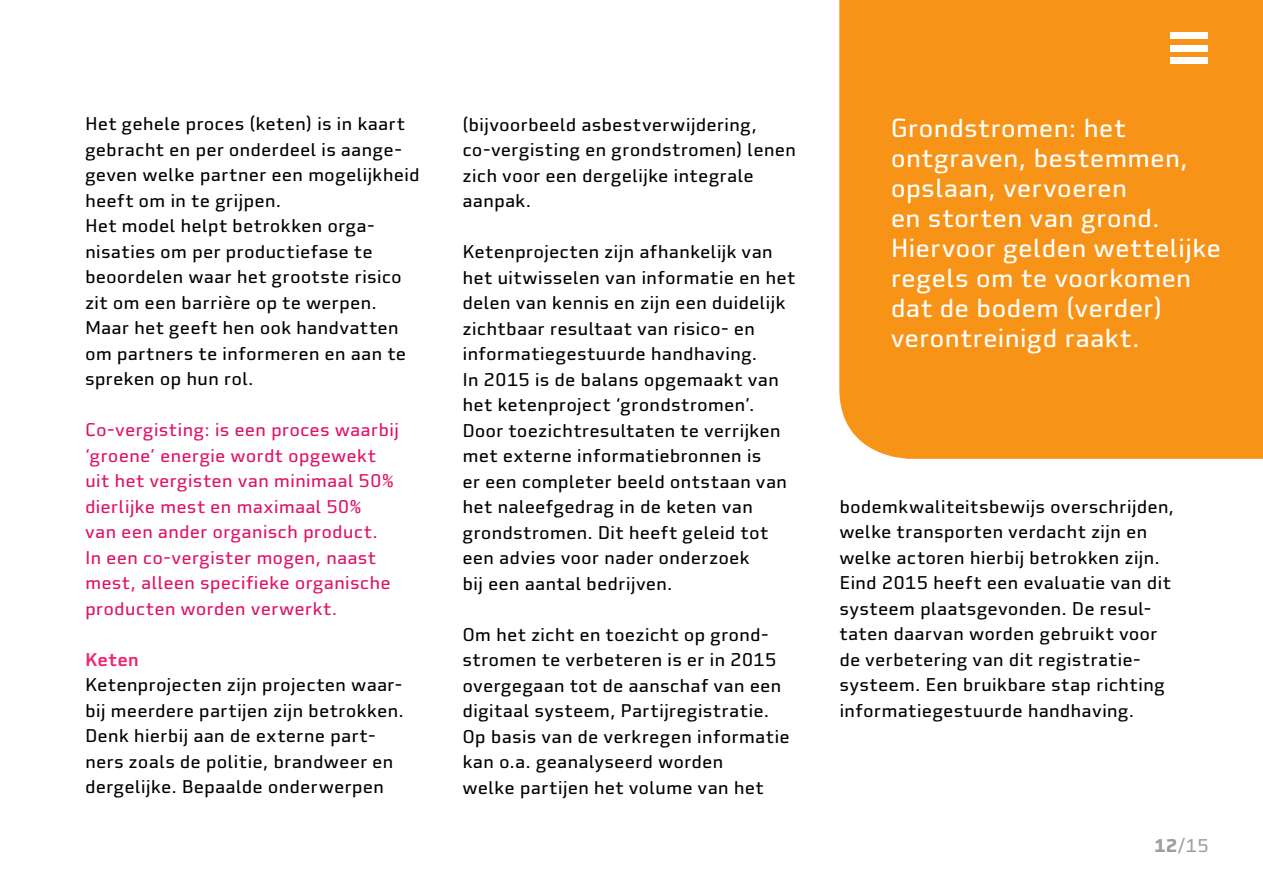
<style>
.page{position:relative;width:1263px;height:893px;background:#fff}
.page>*{position:absolute;margin:0;border:0;box-sizing:border-box;transform-origin:0 0}
.t1{font:25.5px/30px "FF Utility Pro";color:#fff}
.t2{font:18px/25.5px "FF Utility Pro";color:#000}
.t3{font:18px/25.5px "FF Utility Pro";color:#de1469}
.t4{font:500 18px "FF Utility Pro";letter-spacing:.005em;color:#f02673}
.t5{font:18px "FF Utility Pro";color:#9d9d9c}
.s1{font-weight:700}
</style>
<div class="page">
<div style="left:839px;top:0;width:424px;height:459px;background:#f79417"></div>
<div style="left:1171px;top:32px;width:37px;height:7px;background:#fff"></div>
<div style="left:1171px;top:45px;width:37px;height:7px;background:#fff"></div>
<div style="left:1171px;top:57px;width:37px;height:7px;background:#fff"></div>
<p class="t2" style="left:85px;top:111px;width:336px">Het gehele proces (keten) is in kaart gebracht en per onderdeel is aange&shy;geven welke partner een mogelijkheid heeft om in te grijpen.<br>Het model helpt betrokken orga&shy;nisaties om per productiefase te beoordelen waar het grootste risico zit om een barrière op te werpen.<br>Maar het geeft hen ook handvatten om partners te informeren en aan te spreken op hun rol.</p>
<p class="t3" style="left:85px;top:417px;width:316px">Co-vergisting: is een proces waarbij ‘groene’ energie wordt opgewekt uit het vergisten van minimaal 50% dierlijke mest en maximaal 50%<br>van een ander organisch product.<br>In een co-vergister mogen, naast mest, alleen specifieke organische producten worden verwerkt.</p>
<p class="t4" style="left:85px;top:648px;width:56px">Keten</p>
<p class="t2" style="left:85px;top:672px;width:320px">Ketenprojecten zijn projecten waar&shy;bij meerdere partijen zijn betrokken.<br>Denk hierbij aan de externe part&shy;ners zoals de politie, brandweer en dergelijke. Bepaalde onderwerpen</p>
<p class="t2" style="left:462px;top:111px;width:335px">(bijvoorbeeld asbestverwijdering, co-vergisting en grondstromen) lenen zich voor een dergelijke integrale aanpak.</p>
<p class="t2" style="left:462px;top:239px;width:334px">Ketenprojecten zijn afhankelijk van het uitwisselen van informatie en het delen van kennis en zijn een duidelijk zichtbaar resultaat van risico- en informatiegestuurde handhaving.<br>In 2015 is de balans opgemaakt van het ketenproject ‘grondstromen’.<br>Door toezichtresultaten te verrijken met externe informatiebronnen is<br>er een completer beeld ontstaan van het naleefgedrag in de keten van grondstromen. Dit heeft geleid tot een advies voor nader onderzoek<br>bij een aantal bedrijven.</p>
<p class="t2" style="left:462px;top:621px;width:329px">Om het zicht en toezicht op grond&shy;stromen te verbeteren is er in 2015 overgegaan tot de aanschaf van een digitaal systeem, Partijregistratie.<br>Op basis van de verkregen informatie kan o.a. geanalyseerd worden<br>welke partijen het volume van het</p>
<h1 class="t1" style="left:891px;top:113px;width:332px">Grondstromen: het ontgraven, bestemmen, opslaan, vervoeren<br>en storten van grond.<br>Hiervoor gelden wettelijke regels om te voorkomen dat de bodem (verder) verontreinigd raakt.</h1>
<p class="t2" style="left:839px;top:493px;width:336px">bodemkwaliteitsbewijs overschrijden, welke transporten verdacht zijn en welke actoren hierbij betrokken zijn.<br>Eind 2015 heeft een evaluatie van dit systeem plaatsgevonden. De resul&shy;taten daarvan worden gebruikt voor de verbetering van dit registratie&shy;systeem. Een bruikbare stap richting informatiegestuurde handhaving.</p>
<p class="t5" style="left:1154px;top:835px;width:56px"><span class="s1">12</span>/15</p>
</div>
